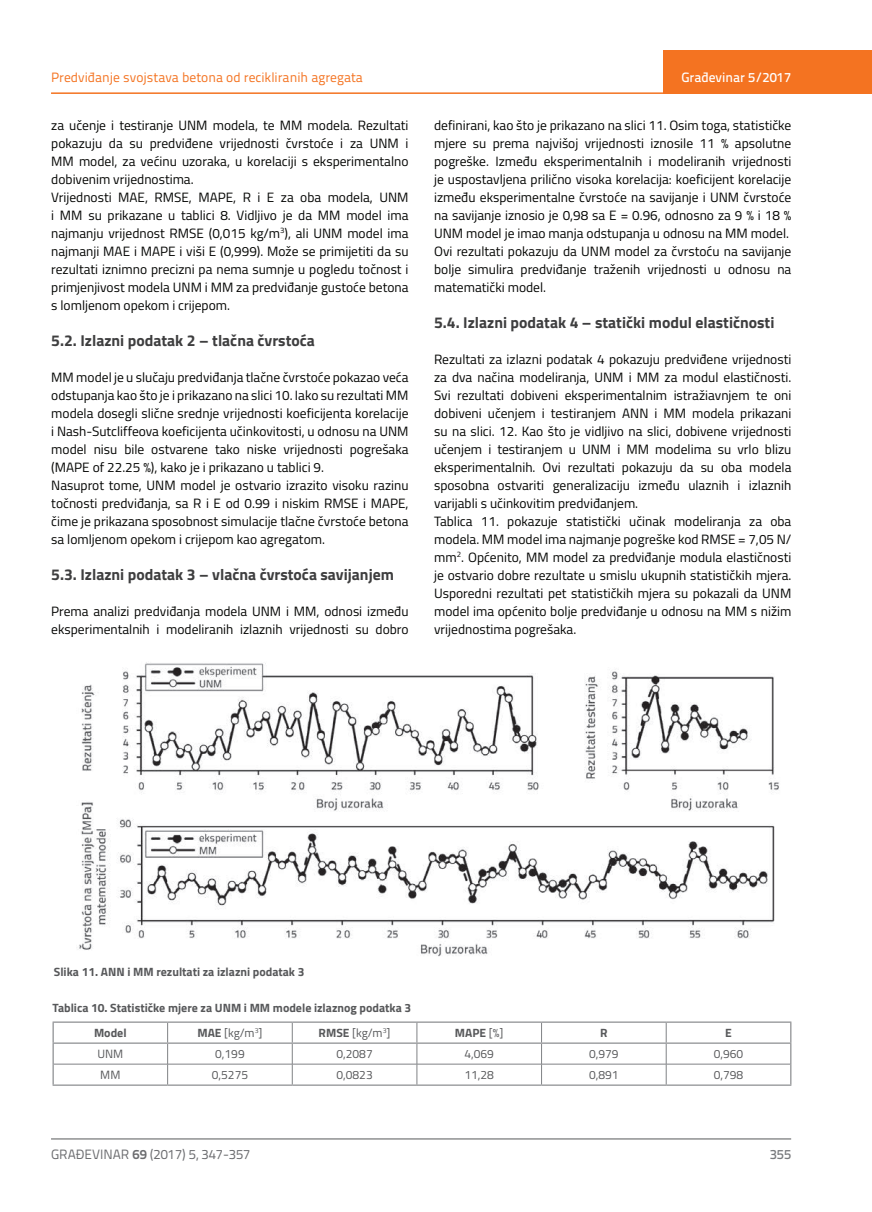
<style>
.page{position:relative;width:872px;height:1212px;background:#fff}
.page>*{position:absolute;margin:0;border:0;box-sizing:border-box;transform-origin:0 0}
.t1{font:700 15.75px "Titillium";color:#3e3e3f}
.t2{font:13.5px/18px "Titillium";color:#040503}
.t3{font:13.5px "Titillium Text 22 L";color:#f47321}
.t4{font:13.5px "Titillium Text 22 L";color:#6c6d70}
.t5{font:500 13.5px "Titillium Text 22 L";color:#fff}
.t6{font:500 13.5px "Titillium Text 22 L";color:#787a7d}
.t7{font:700 12px/24.9px "Titillium";color:#57585a}
.t8{font:12px "Titillium";color:#57585a}
.s1{font-weight:700}
.s2{font-weight:400}
</style>
<div class="page">
<hr style="left:51px;top:92px;width:821px;height:2px;background:#f47321">
<div style="left:663px;top:50px;width:209px;height:44px;background:#f47321"></div>
<hr style="left:51px;top:1139px;width:740px;height:1px;background:#57585a">
<img style="left:79px;top:662px;width:700px;height:295px">
<hr style="left:54px;top:1064px;width:114px;height:1px;background:#808285">
<hr style="left:168px;top:1064px;width:124px;height:1px;background:#808285">
<svg style="left:167px;top:1023px;width:1px;height:61px"></svg>
<hr style="left:292px;top:1064px;width:125px;height:1px;background:#808285">
<svg style="left:292px;top:1023px;width:1px;height:61px"></svg>
<hr style="left:417px;top:1064px;width:124px;height:1px;background:#808285">
<svg style="left:417px;top:1023px;width:1px;height:61px"></svg>
<hr style="left:541px;top:1064px;width:125px;height:1px;background:#808285">
<svg style="left:541px;top:1023px;width:1px;height:61px"></svg>
<hr style="left:666px;top:1064px;width:124px;height:1px;background:#808285">
<svg style="left:666px;top:1023px;width:1px;height:61px"></svg>
<hr style="left:53px;top:1084px;width:115px;height:2px;background:#808285">
<hr style="left:168px;top:1084px;width:124px;height:2px;background:#808285">
<hr style="left:292px;top:1084px;width:125px;height:2px;background:#808285">
<hr style="left:417px;top:1084px;width:124px;height:2px;background:#808285">
<hr style="left:541px;top:1084px;width:125px;height:2px;background:#808285">
<hr style="left:666px;top:1084px;width:125px;height:2px;background:#808285">
<hr style="left:53px;top:1021px;width:115px;height:2px;background:#808285">
<svg style="left:53px;top:1023px;width:1px;height:61px"></svg>
<hr style="left:168px;top:1021px;width:124px;height:2px;background:#808285">
<hr style="left:292px;top:1021px;width:125px;height:2px;background:#808285">
<hr style="left:417px;top:1021px;width:124px;height:2px;background:#808285">
<hr style="left:541px;top:1021px;width:125px;height:2px;background:#808285">
<hr style="left:666px;top:1021px;width:125px;height:2px;background:#808285">
<svg style="left:790px;top:1023px;width:1px;height:61px"></svg>
<hr style="left:53px;top:1042px;width:115px;height:2px;background:#808285">
<hr style="left:168px;top:1042px;width:124px;height:2px;background:#808285">
<hr style="left:292px;top:1042px;width:125px;height:2px;background:#808285">
<hr style="left:417px;top:1042px;width:124px;height:2px;background:#808285">
<hr style="left:541px;top:1042px;width:125px;height:2px;background:#808285">
<hr style="left:666px;top:1042px;width:125px;height:2px;background:#808285">
<p class="t3" style="left:51px;top:68px;width:313px">Predviđanje svojstava betona od recikliranih agregata</p>
<p class="t2" style="left:51px;top:115px;width:359px">za učenje i testiranje UNM modela, te MM modela. Rezultati pokazuju da su predviđene vrijednosti čvrstoće i za UNM i MM model, za većinu uzoraka, u korelaciji s eksperimentalno dobivenim vrijednostima.<br>Vrijednosti MAE, RMSE, MAPE, R i E za oba modela, UNM i MM su prikazane u tablici 8. Vidljivo je da MM model ima najmanju vrijednost RMSE (0,015 kg/m<sup>3</sup>), ali UNM model ima najmanji MAE i MAPE i viši E (0,999). Može se primijetiti da su rezultati iznimno precizni pa nema sumnje u pogledu točnost i primjenjivost modela UNM i MM za predviđanje gustoće betona s lomljenom opekom i crijepom.</p>
<p class="t1" style="left:51px;top:328px;width:265px">5.2. Izlazni podatak 2 – tlačna čvrstoća</p>
<p class="t2" style="left:51px;top:367px;width:359px">MM model je u slučaju predviđanja tlačne čvrstoće pokazao veća odstupanja kao što je i prikazano na slici 10. Iako su rezultati MM modela dosegli slične srednje vrijednosti koeficijenta korelacije i Nash-Sutcliffeova koeficijenta učinkovitosti, u odnosu na UNM model nisu bile ostvarene tako niske vrijednosti pogrešaka (MAPE of 22.25 %), kako je i prikazano u tablici 9.<br>Nasuprot tome, UNM model je ostvario izrazito visoku razinu točnosti predviđanja, sa R i E od 0.99 i niskim RMSE i MAPE, čime je prikazana sposobnost simulacije tlačne čvrstoće betona sa lomljenom opekom i crijepom kao agregatom.</p>
<p class="t1" style="left:51px;top:562px;width:344px">5.3. Izlazni podatak 3 – vlačna čvrstoća savijanjem</p>
<p class="t2" style="left:51px;top:601px;width:359px">Prema analizi predviđanja modela UNM i MM, odnosi između eksperimentalnih i modeliranih izlaznih vrijednosti su dobro</p>
<p class="t5" style="left:681px;top:67px;width:111px">Građevinar 5/2017</p>
<p class="t2" style="left:434px;top:115px;width:359px">definirani, kao što je prikazano na slici 11. Osim toga, statističke mjere su prema najvišoj vrijednosti iznosile 11 % apsolutne pogreške. Između eksperimentalnih i modeliranih vrijednosti je uspostavljena prilično visoka korelacija: koeficijent korelacije između eksperimentalne čvrstoće na savijanje i UNM čvrstoće na savijanje iznosio je 0,98 sa E = 0.96, odnosno za 9 % i 18 % UNM model je imao manja odstupanja u odnosu na MM model.<br>Ovi rezultati pokazuju da UNM model za čvrstoću na savijanje bolje simulira predviđanje traženih vrijednosti u odnosu na matematički model.</p>
<p class="t1" style="left:434px;top:310px;width:342px">5.4. Izlazni podatak 4 – statički modul elastičnosti</p>
<p class="t2" style="left:434px;top:349px;width:359px">Rezultati za izlazni podatak 4 pokazuju predviđene vrijednosti za dva načina modeliranja, UNM i MM za modul elastičnosti.<br>Svi rezultati dobiveni eksperimentalnim istražiavnjem te oni dobiveni učenjem i testiranjem ANN i MM modela prikazani su na slici. 12. Kao što je vidljivo na slici, dobivene vrijednosti učenjem i testiranjem u UNM i MM modelima su vrlo blizu eksperimentalnih. Ovi rezultati pokazuju da su oba modela sposobna ostvariti generalizaciju između ulaznih i izlaznih varijabli s učinkovitim predviđanjem.<br>Tablica 11. pokazuje statistički učinak modeliranja za oba modela. MM model ima najmanje pogreške kod RMSE = 7,05 N/ mm<sup>2</sup>. Općenito, MM model za predviđanje modula elastičnosti je ostvario dobre rezultate u smislu ukupnih statističkih mjera.<br>Usporedni rezultati pet statističkih mjera su pokazali da UNM model ima općenito bolje predviđanje u odnosu na MM s nižim vrijednostima pogrešaka.</p>
<p class="t7" style="left:54px;top:959px;width:252px">Slika 11. ANN i MM rezultati za izlazni podatak 3</p>
<p class="t7" style="left:94px;top:995px;width:319px;text-indent:-42px">Tablica 10. Statističke mjere za UNM i MM modele izlaznog podatka 3<br>Model</p>
<p class="t8" style="left:197px;top:1024px;width:67px"><span class="s1">MAE</span> [kg/m<sup>3</sup>]</p>
<p class="t8" style="left:319px;top:1024px;width:73px"><span class="s1">RMSE</span> [kg/m<sup>3</sup>]</p>
<p class="t7" style="left:455px;top:1020px;width:50px">MAPE <span class="s2">[%]</span></p>
<p class="t7" style="left:600px;top:1020px;width:9px">R</p>
<p class="t7" style="left:725px;top:1020px;width:8px">E</p>
<p class="t8" style="left:97px;top:1045px;width:27px">UNM</p>
<p class="t8" style="left:215px;top:1045px;width:31px">0,199</p>
<p class="t8" style="left:336px;top:1045px;width:38px">0,2087</p>
<p class="t8" style="left:464px;top:1045px;width:31px">4,069</p>
<p class="t8" style="left:589px;top:1045px;width:31px">0,979</p>
<p class="t8" style="left:713px;top:1045px;width:31px">0,960</p>
<p class="t8" style="left:100px;top:1066px;width:22px">MM</p>
<p class="t8" style="left:212px;top:1066px;width:38px">0,5275</p>
<p class="t8" style="left:336px;top:1066px;width:38px">0,0823</p>
<p class="t8" style="left:464px;top:1066px;width:31px">11,28</p>
<p class="t8" style="left:589px;top:1066px;width:31px">0,891</p>
<p class="t8" style="left:713px;top:1066px;width:31px">0,798</p>
<p class="t4" style="left:51px;top:1144px;width:201px">GRAĐEVINAR <span class="s1">69</span> (2017) 5, 347-357</p>
<p class="t6" style="left:769px;top:1144px;width:23px">355</p>
</div>
